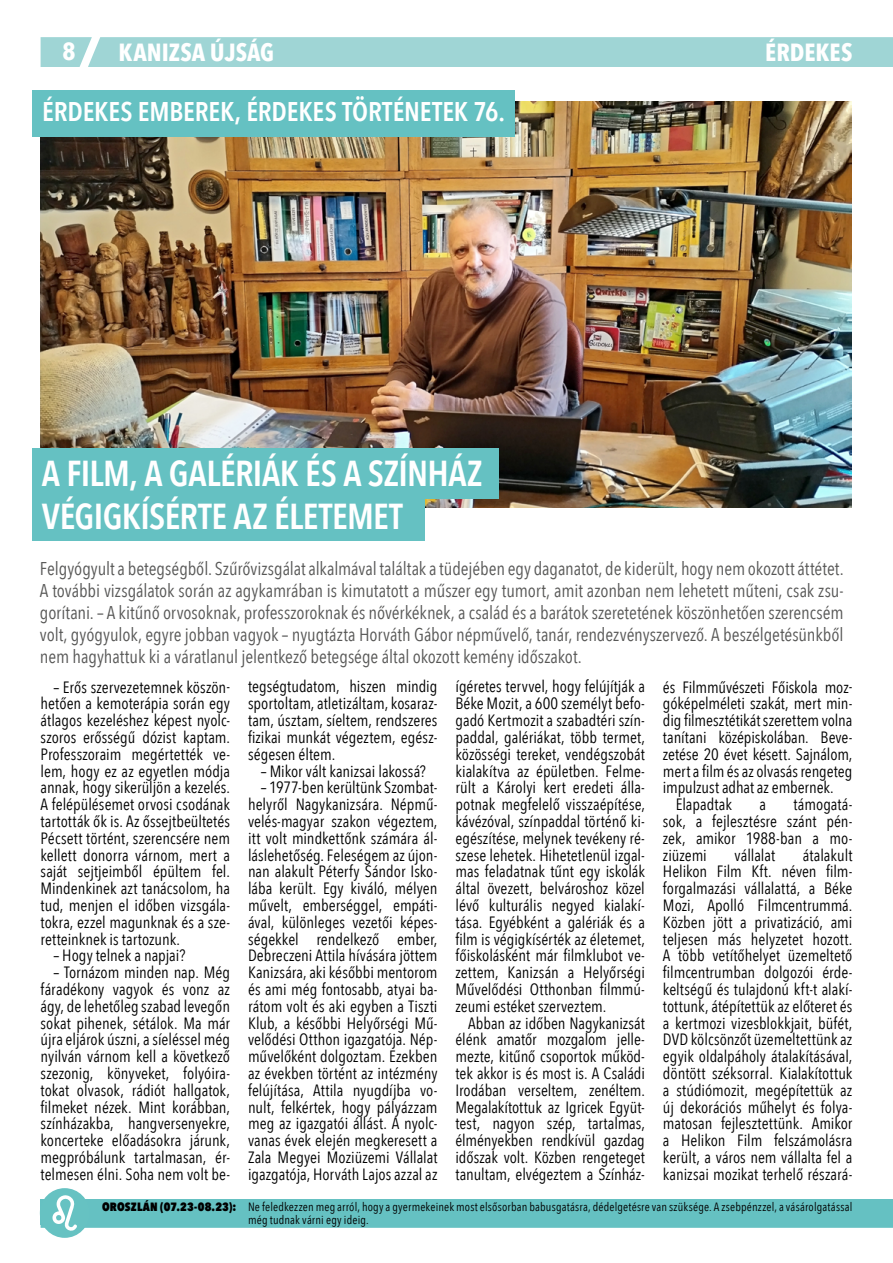
<style>
.page{position:relative;width:893px;height:1263px;background:#fff}
.page>*{position:absolute;margin:0;border:0;box-sizing:border-box;transform-origin:0 0}
.t1{font:600 36px/43.2px "Avenir Next Condensed";letter-spacing:-.01em;color:#fff}
.t2{font:600 27px "Avenir Next Condensed";letter-spacing:-.005em;color:#fff}
.t3{font:700 24.75px "Avenir Next Condensed";color:#fff}
.t4{font:18.45px/22.2px "Avenir Next Condensed";letter-spacing:-.005em;color:#575756;text-align:justify}
.t5{font:16.35px/16.8px "Avenir Next Condensed";color:#000;text-align:justify}
.t6{font:12px/13px "Avenir Next Condensed";letter-spacing:.015em;color:#000}
.s1{font-weight:800}
</style>
<div class="page">
<img style="left:41px;top:101px;width:811px;height:407px">
<hr style="left:41px;top:1225px;width:852px;height:3px;background:#65c1c2">
<div style="left:41px;top:37px;width:852px;height:30px;background:#9fd5d5"></div>
<div style="left:33px;top:91px;width:482px;height:46px;background:#65c1c2"></div>
<div style="left:32px;top:448px;width:467px;height:51px;background:#65c1c2"></div>
<div style="left:32px;top:490px;width:393px;height:51px;background:#65c1c2"></div>
<div style="left:41px;top:1199px;width:852px;height:26px;background:#65c1c2"></div>
<div style="left:40px;top:1188px;width:50px;height:50px;background:#66c2c2;border-radius:50%"></div>
<svg style="left:52px;top:1195px;width:25px;height:36px"></svg>
<h3 class="t3" style="left:63px;top:37px;width:14px">8</h3>
<h3 class="t3" style="left:119px;top:38px;width:157px">KANIZSA ÚJSÁG</h3>
<h3 class="t3" style="left:765px;top:38px;width:89px">ÉRDEKES</h3>
<h2 class="t2" style="left:42px;top:88px;width:464px">ÉRDEKES EMBEREK, ÉRDEKES TÖRTÉNETEK 76.</h2>
<h1 class="t1" style="left:42px;top:451px;width:442px">A FILM, A GALÉRIÁK ÉS A SZÍNHÁZ<br>VÉGIGKÍSÉRTE AZ ÉLETEMET</h1>
<p class="t4" style="left:40px;top:556px;width:805px">Felgyógyult a betegségből. Szűrővizsgálat alkalmával találtak a tüdejében egy daganatot, de kiderült, hogy nem okozott áttétet.<br>A további vizsgálatok során az agykamrában is kimutatott a műszer egy tumort, amit azonban nem lehetett műteni, csak zsu&shy;gorítani. – A kitűnő orvosoknak, professzoroknak és nővérkéknek, a család és a barátok szeretetének köszönhetően szerencsém volt, gyógyulok, egyre jobban vagyok – nyugtázta Horváth Gábor népművelő, tanár, rendezvényszervező. A beszélgetésünkből nem hagyhattuk ki a váratlanul jelentkező betegsége által okozott kemény időszakot.</p>
<p class="t5" style="left:41px;top:678px;width:191px;text-indent:13px">– Erős szervezetemnek köszön&shy;hetően a kemoterápia során egy átlagos kezeléshez képest nyolc&shy;szoros erősségű dózist kaptam.<br>Professzoraim megértették ve&shy;lem, hogy ez az egyetlen módja annak, hogy sikerüljön a kezelés.<br>A felépülésemet orvosi csodának tartották ők is. Az őssejtbeültetés Pécsett történt, szerencsére nem kellett donorra várnom, mert a saját sejtjeimből épültem fel.<br>Mindenkinek azt tanácsolom, ha tud, menjen el időben vizsgála&shy;tokra, ezzel magunknak és a sze&shy;retteinknek is tartozunk.</p>
<p class="t5" style="left:53px;top:946px;width:134px">– Hogy telnek a napjai?</p>
<p class="t5" style="left:41px;top:963px;width:191px;text-indent:13px">– Tornázom minden nap. Még fáradékony vagyok és vonz az ágy, de lehetőleg szabad levegőn sokat pihenek, sétálok. Ma már újra eljárok úszni, a síeléssel még nyilván várnom kell a következő szezonig, könyveket, folyóira&shy;tokat olvasok, rádiót hallgatok, filmeket nézek. Mint korábban, színházakba, hangversenyekre, koncerteke előadásokra járunk, megpróbálunk tartalmasan, ér&shy;telmesen élni. Soha nem volt be-</p>
<p class="t5" style="left:248px;top:678px;width:191px">tegségtudatom, hiszen mindig sportoltam, atletizáltam, kosaraz&shy;tam, úsztam, síeltem, rendszeres fizikai munkát végeztem, egész&shy;ségesen éltem.</p>
<p class="t5" style="left:261px;top:762px;width:167px">– Mikor vált kanizsai lakossá?</p>
<p class="t5" style="left:248px;top:778px;width:191px;text-indent:13px">– 1977-ben kerültünk Szombat&shy;helyről Nagykanizsára. Népmű&shy;velés-magyar szakon végeztem, itt volt mindkettőnk számára ál&shy;láslehetőség. Feleségem az újon&shy;nan alakult Péterfy Sándor Isko&shy;lába került. Egy kiváló, mélyen művelt, emberséggel, empáti&shy;ával, különleges vezetői képes&shy;ségekkel rendelkező ember, Debreczeni Attila hívására jöttem Kanizsára, aki későbbi mentorom és ami még fontosabb, atyai ba&shy;rátom volt és aki egyben a Tiszti Klub, a későbbi Helyőrségi Mű&shy;velődési Otthon igazgatója. Nép&shy;művelőként dolgoztam. Ezekben az években történt az intézmény felújítása, Attila nyugdíjba vo&shy;nult, felkértek, hogy pályázzam meg az igazgatói állást. A nyolc&shy;vanas évek elején megkeresett a Zala Megyei Moziüzemi Vállalat igazgatója, Horváth Lajos azzal az</p>
<p class="t5" style="left:455px;top:678px;width:191px">ígéretes tervvel, hogy felújítják a Béke Mozit, a 600 személyt befo&shy;gadó Kertmozit a szabadtéri szín&shy;paddal, galériákat, több termet, közösségi tereket, vendégszobát kialakítva az épületben. Felme&shy;rült a Károlyi kert eredeti álla&shy;potnak megfelelő visszaépítése, kávézóval, színpaddal történő ki&shy;egészítése, melynek tevékeny ré&shy;szese lehetek. Hihetetlenül izgal&shy;mas feladatnak tűnt egy iskolák által övezett, belvároshoz közel lévő kulturális negyed kialakí&shy;tása. Egyébként a galériák és a film is végigkísérték az életemet, főiskolásként már filmklubot ve&shy;zettem, Kanizsán a Helyőrségi Művelődési Otthonban filmmú&shy;zeumi estéket szerveztem.</p>
<p class="t5" style="left:455px;top:1014px;width:191px;text-indent:13px">Abban az időben Nagykanizsát élénk amatőr mozgalom jelle&shy;mezte, kitűnő csoportok működ&shy;tek akkor is és most is. A Családi Irodában verseltem, zenéltem.<br>Megalakítottuk az Igricek Együt&shy;test, nagyon szép, tartalmas, élményekben rendkívül gazdag időszak volt. Közben rengeteget tanultam, elvégeztem a Színház-</p>
<p class="t5" style="left:663px;top:678px;width:191px">és Filmművészeti Főiskola moz-</p>
<p class="t5" style="left:663px;top:694px;width:191px">góképelméleti szakát, mert min-</p>
<p class="t5" style="left:663px;top:711px;width:191px">dig filmesztétikát szerettem volna</p>
<p class="t5" style="left:663px;top:728px;width:191px">tanítani középiskolában. Beve-</p>
<p class="t5" style="left:663px;top:745px;width:191px">zetése 20 évet késett. Sajnálom,</p>
<p class="t5" style="left:663px;top:762px;width:191px">mert a film és az olvasás rengeteg</p>
<p class="t5" style="left:663px;top:778px;width:172px">impulzust adhat az embernek.</p>
<p class="t5" style="left:676px;top:795px;width:58px">Elapadtak</p>
<p class="t5" style="left:759px;top:795px;width:8px">a</p>
<p class="t5" style="left:663px;top:795px;width:191px;text-indent:131px">támogatá&shy;sok, a fejlesztésre szánt pén&shy;zek, amikor 1988-ban a mo&shy;ziüzemi</p>
<p class="t5" style="left:663px;top:846px;width:191px;text-indent:140px">átalakult Helikon Film Kft. néven film&shy;forgalmazási vállalattá, a Béke Mozi, Apolló Filmcentrummá.<br>Közben jött a privatizáció, ami teljesen más helyzetet hozott.<br>A több vetítőhelyet üzemeltető filmcentrumban dolgozói érde&shy;keltségű és tulajdonú kft-t alakí&shy;tottunk, átépítettük az előteret és a kertmozi vizesblokkjait, büfét, DVD kölcsönzőt üzemeltettünk az egyik oldalpáholy átalakításával, döntött széksorral. Kialakítottuk a stúdiómozit, megépítettük az új dekorációs műhelyt és folya&shy;matosan fejlesztettünk. Amikor a Helikon Film felszámolásra került, a város nem vállalta fel a kanizsai mozikat terhelő részará-</p>
<p class="t5" style="left:735px;top:846px;width:42px">vállalat</p>
<p class="t6" style="left:248px;top:1199px;width:606px;text-indent:-146px"><span class="s1">OROSZLÁN (07.23-08.23):</span> Ne feledkezzen meg arról, hogy a gyermekeinek most elsősorban babusgatásra, dédelgetésre van szüksége. A zsebpénzzel, a vásárolgatással még tudnak várni egy ideig.</p>
</div>
